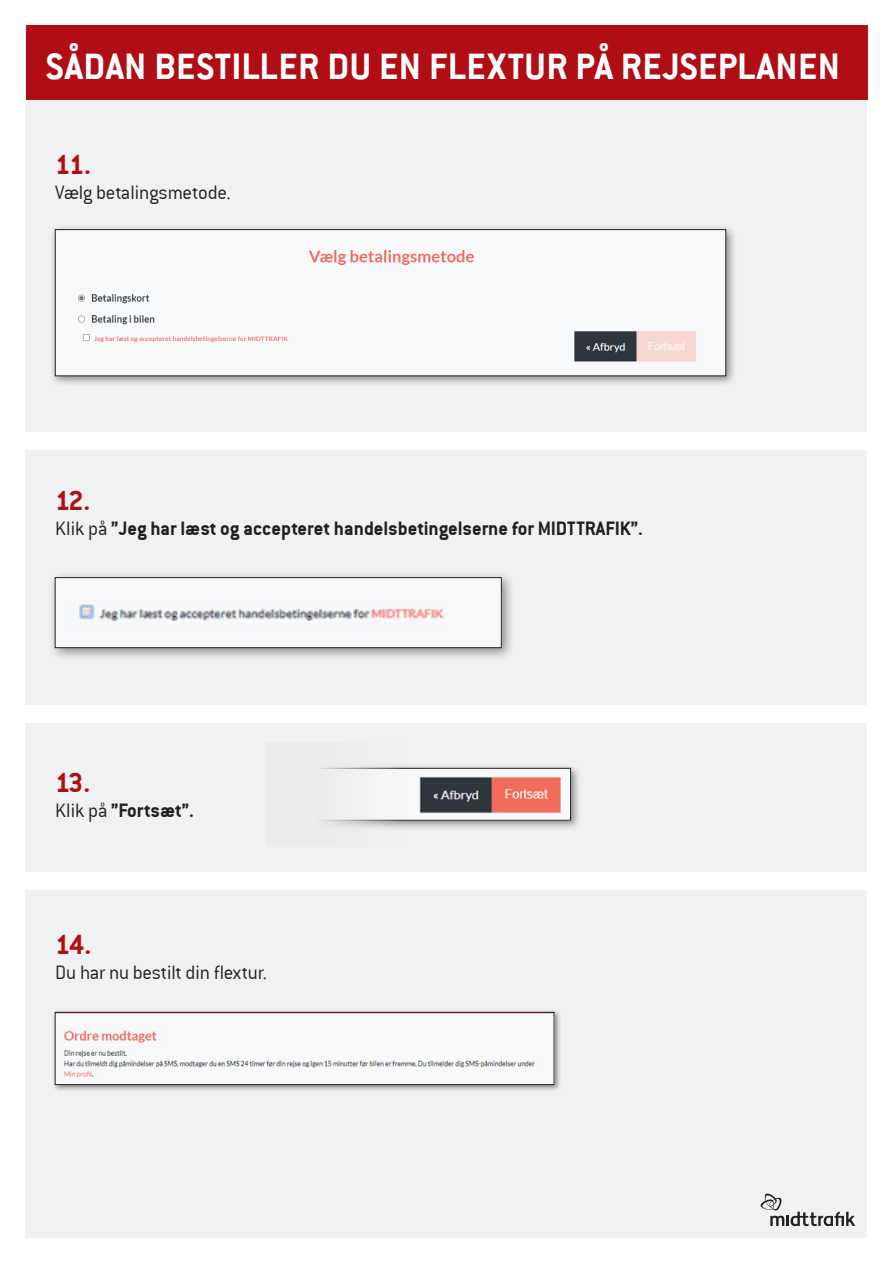
<style>
.page{position:relative;width:893px;height:1263px;background:#fff}
.page>*{position:absolute;margin:0;border:0;box-sizing:border-box;transform-origin:0 0}
.t1{font:700 40.5px "Conduit ITC";letter-spacing:.01em;color:#fff}
.t2{font:30px "Conduit ITCTT Bold";letter-spacing:-.055em;color:#b00d15}
.t3{font:21px "Conduit ITCTT Bold";color:#231f20}
.t4{font:21px "Conduit ITCTT Light";letter-spacing:-.01em;color:#231f20}
.s1{font-family:"Conduit ITCTT Light"}
</style>
<div class="page">
<div style="left:26px;top:100px;width:841px;height:1137px;background:#f0f1f2"></div>
<div style="left:26px;top:26px;width:841px;height:74px;background:#b00d15"></div>
<div style="left:0;top:432px;width:893px;height:17px;background:#fff"></div>
<div style="left:50px;top:224px;width:688px;height:164px;background:#231f20;opacity:.5"></div>
<img style="left:57px;top:231px;width:667px;height:143px">
<div style="left:0;top:872px;width:893px;height:17px;background:#fff"></div>
<div style="left:0;top:706px;width:893px;height:17px;background:#fff"></div>
<div style="left:48px;top:571px;width:468px;height:91px;background:#231f20;opacity:.5"></div>
<img style="left:57px;top:579px;width:443px;height:67px">
<div style="left:55px;top:577px;width:447px;height:71px;border:1px solid #231f20"></div>
<div style="left:287px;top:763px;width:294px;height:68px;background:#231f20;opacity:.5"></div>
<img style="left:406px;top:770px;width:163px;height:49px">
<div style="left:292px;top:768px;width:279px;height:53px;border:1px solid #231f20"></div>
<div style="left:266px;top:742px;width:140px;height:104px;background:#ececee"></div>
<div style="left:52px;top:1009px;width:510px;height:83px;background:#231f20;opacity:.5"></div>
<img style="left:57px;top:1014px;width:495px;height:69px">
<div style="left:55px;top:1012px;width:499px;height:73px;border:1px solid #231f20"></div>
<div style="left:55px;top:229px;width:671px;height:147px;border:1px solid #231f20"></div>
<svg style="left:760px;top:1193px;width:95px;height:33px"></svg>
<h1 class="t1" style="left:46px;top:43px;width:796px">SÅDAN BESTILLER DU EN FLEXTUR PÅ REJSEPLANEN</h1>
<p class="t2" style="left:55px;top:147px;width:37px">11.</p>
<p class="t4" style="left:55px;top:181px;width:177px">Vælg betalingsmetode.</p>
<p class="t2" style="left:55px;top:483px;width:37px">12.</p>
<p class="t3" style="left:55px;top:516px;width:589px"><span class="s1">Klik på</span> ”Jeg har læst og accepteret handelsbetingelserne for MIDTTRAFIK”.</p>
<p class="t2" style="left:55px;top:765px;width:37px">13.</p>
<p class="t3" style="left:55px;top:798px;width:140px"><span class="s1">Klik på</span> ”Fortsæt”.</p>
<p class="t2" style="left:55px;top:927px;width:38px">14.</p>
<p class="t4" style="left:55px;top:961px;width:213px">Du har nu bestilt din flextur.</p>
</div>
